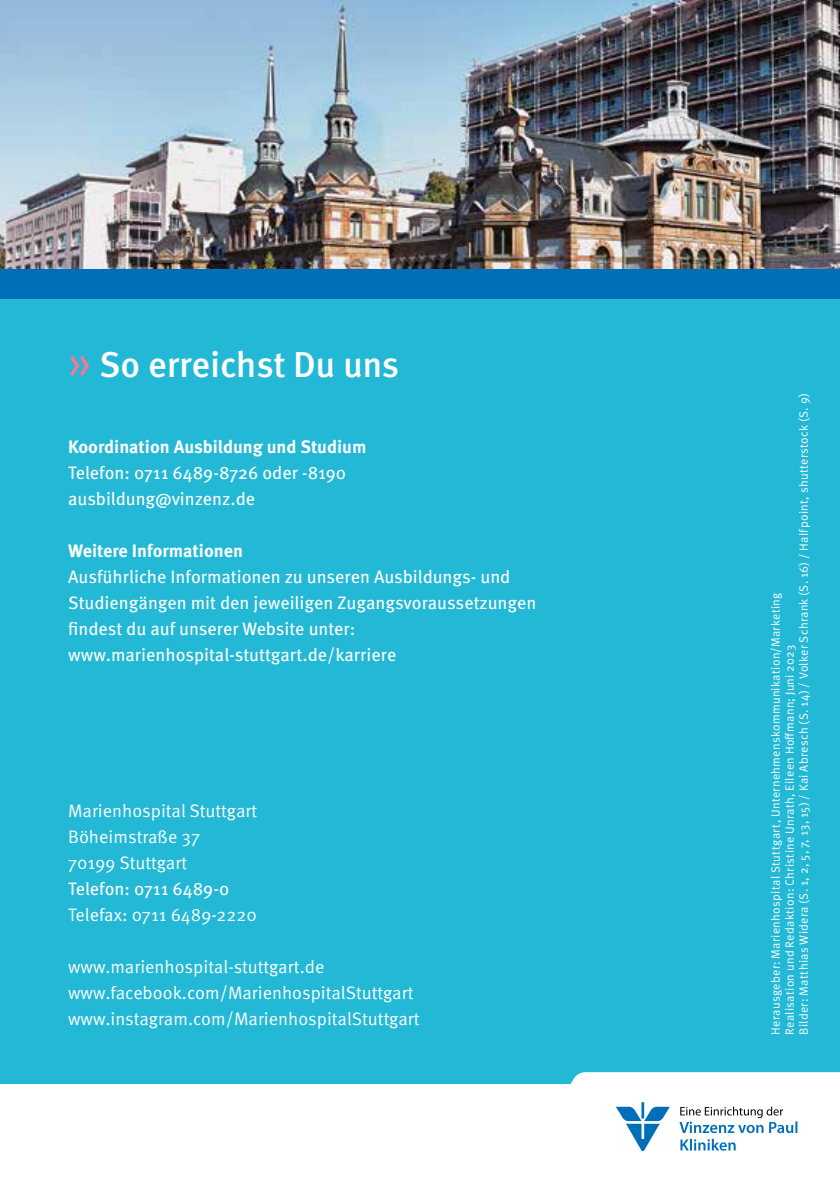
<style>
.page{position:relative;width:840px;height:1191px;background:#fff}
.page>*{position:absolute;margin:0;border:0;box-sizing:border-box;transform-origin:0 0}
.t1{font:500 36px "Meta Pro";letter-spacing:-.01em;color:#fff}
.t2{font:18px/26px "Meta Pro";color:#fff}
.t3{font:18px/26px "Meta Pro";color:#fff}
.t4{font:700 18px "Meta Pro";color:#fff}
.t5{font:12px/14px "Meta Pro";letter-spacing:.02em;color:#fff}
.s1{font-weight:400;font-size:46px;color:#ef7a97}
</style>
<div class="page">
<div style="left:0;top:269px;width:839px;height:814px;background:#23b9d6"></div>
<img style="left:0;top:0;width:839px;height:269px">
<div style="left:0;top:269px;width:839px;height:30px;background:#006fb9"></div>
<svg style="left:0;top:1072px;width:839px;height:56px"></svg>
<svg style="left:615px;top:1102px;width:54px;height:49px"></svg>
<svg style="left:679px;top:1106px;width:118px;height:44px"></svg>
<h1 class="t1" style="left:68px;top:342px;width:332px"><span class="s1">»</span> So erreichst Du uns</h1>
<p class="t4" style="left:68px;top:435px;width:300px">Koordination Ausbildung und Studium</p>
<p class="t2" style="left:68px;top:459px;width:279px">Telefon: 0711 6489-8726 oder -8190 ausbildung@vinzenz.de</p>
<p class="t4" style="left:68px;top:539px;width:176px">Weitere Informationen</p>
<p class="t2" style="left:68px;top:563px;width:469px">Ausführliche Informationen zu unseren Ausbildungs- und Studiengängen mit den jeweiligen Zugangsvoraussetzungen findest du auf unserer Website unter: www.marienhospital-stuttgart.de/karriere</p>
<p class="t3" style="left:68px;top:797px;width:191px">Marienhospital Stuttgart<br>Böheimstraße 37<br>70199 Stuttgart</p>
<p class="t2" style="left:68px;top:875px;width:163px">Telefon: 0711 6489-0</p>
<p class="t3" style="left:68px;top:901px;width:190px">Telefax: 0711 6489-2220</p>
<p class="t3" style="left:68px;top:953px;width:353px">www.marienhospital-stuttgart.de www.facebook.com/MarienhospitalStuttgart www.instagram.com/MarienhospitalStuttgart</p>
<p class="t5" style="left:768px;top:1034px;width:643px;rotate:-90deg">Herausgeber: Marienhospital Stuttgart, Unternehmenskommunikation/Marketing<br>Realisation und Redaktion: Christine Unrath, Eileen Hoffmann; Juni 2023<br>Bilder: Matthias Widera (S. 1, 2, 5, 7, 13, 15) / Kai Abresch (S. 14) / Volker Schrank (S. 16) / Halfpoint, shutterstock (S. 9)</p>
</div>
